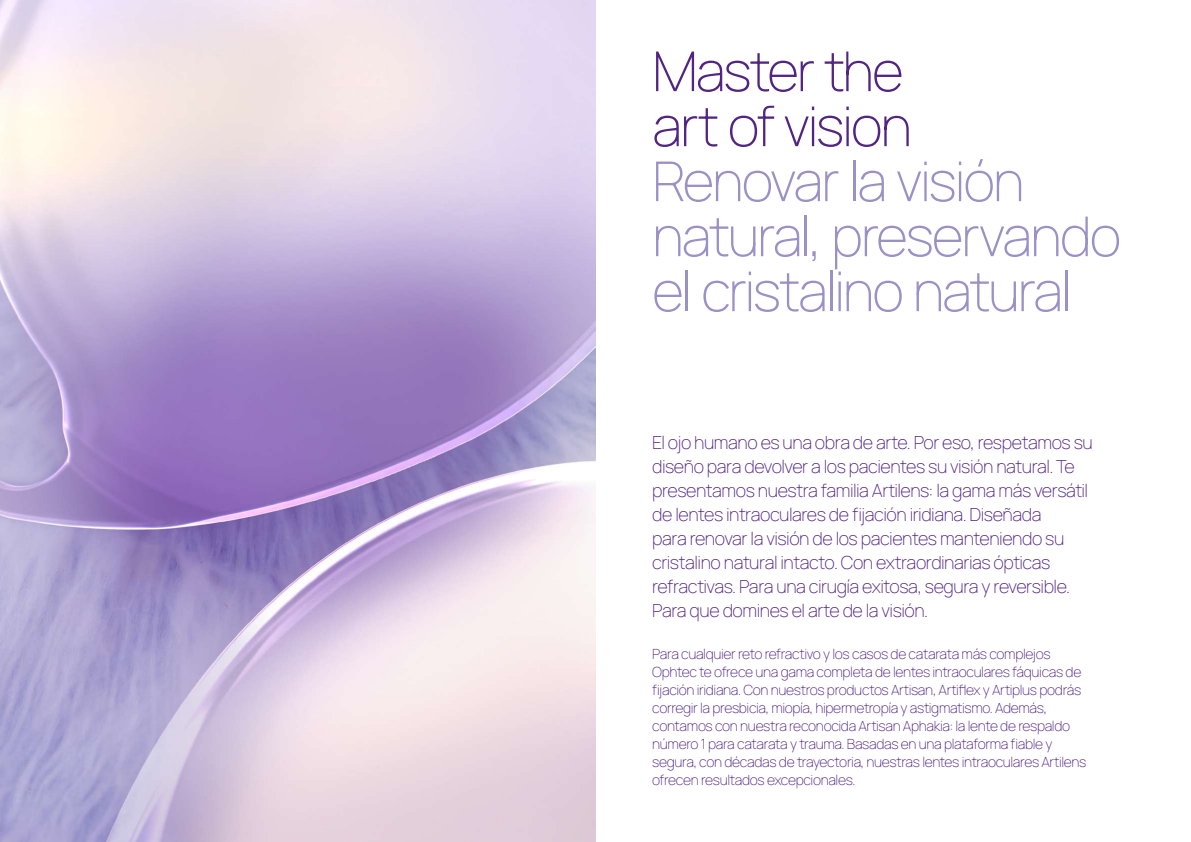
<style>
.page{position:relative;width:1191px;height:842px;background:#fff}
.page>*{position:absolute;margin:0;border:0;box-sizing:border-box;transform-origin:0 0}
.t1{font:200 55px/55px "Manrope";letter-spacing:-.04em;color:#9c91c5}
.t2{font:200 55px/55px "Manrope";letter-spacing:-.04em;color:#522583}
.t3{font:200 18px/24px "Manrope";letter-spacing:-.025em;color:#522583}
.t4{font:200 14px/18px "Manrope";letter-spacing:-.025em;color:#522583}
</style>
<div class="page">
<img style="left:0;top:0;width:595px;height:842px">
<h1 class="t2" style="left:652px;top:41px;width:261px">Master the art of vision</h1>
<h1 class="t1" style="left:652px;top:151px;width:470px">Renovar la visión natural, preservando el cristalino natural</h1>
<p class="t3" style="left:652px;top:430px;width:442px">El ojo humano es una obra de arte. Por eso, respetamos su diseño para devolver a los pacientes su visión natural. Te presentamos nuestra familia Artilens: la gama más versátil de lentes intraoculares de fijación iridiana. Diseñada<br>para renovar la visión de los pacientes manteniendo su cristalino natural intacto. Con extraordinarias ópticas refractivas. Para una cirugía exitosa, segura y reversible.<br>Para que domines el arte de la visión.</p>
<p class="t4" style="left:652px;top:645px;width:435px">Para cualquier reto refractivo y los casos de catarata más complejos Ophtec te ofrece una gama completa de lentes intraoculares fáquicas de fijación iridiana. Con nuestros productos Artisan, Artiflex y Artiplus podrás corregir la presbicia, miopía, hipermetropía y astigmatismo. Además, contamos con nuestra reconocida Artisan Aphakia: la lente de respaldo número 1 para catarata y trauma. Basadas en una plataforma fiable y segura, con décadas de trayectoria, nuestras lentes intraoculares Artilens ofrecen resultados excepcionales.</p>
</div>
